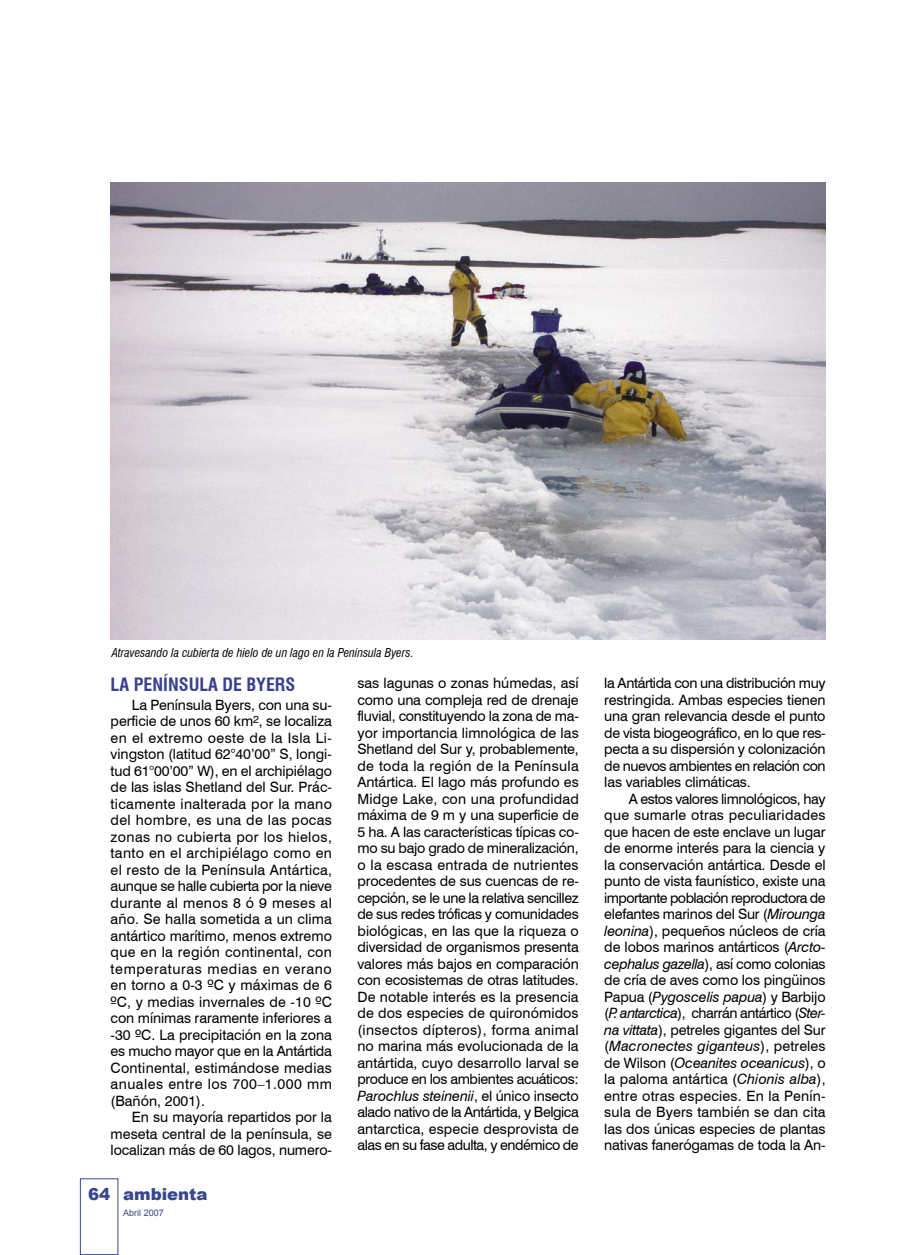
<style>
.page{position:relative;width:915px;height:1255px;background:#fff}
.page>*{position:absolute;margin:0;border:0;box-sizing:border-box;transform-origin:0 0}
.Ladillo{font:700 condensed 18px "Swiss 721 BT";color:#3a408e}
.t1{font:900 16.5px "Arial";color:#36478b}
.Texto_general{font:14.25px/16.5px "Swiss 721 BT";letter-spacing:-.01em;color:#000;text-align:justify}
.Pié_de_foto{font:italic condensed 12px "Swiss 721 BT";color:#000}
.t2{font:9px "Arial";color:#36478b}
.s1{font-style:italic}
</style>
<div class="page">
<div style="left:80px;top:1178px;width:38px;height:76px;border:1px solid #36478b"></div>
<img style="left:111px;top:183px;width:714px;height:456px">
<p class="Pié_de_foto" style="left:112px;top:645px;width:303px">Atravesando la cubierta de hielo de un lago en la Península Byers.</p>
<p class="Ladillo" style="left:111px;top:673px;width:186px">LA PENÍNSULA DE BYERS</p>
<p class="Texto_general" style="left:111px;top:696px;width:223px;text-indent:21px">La Península Byers, con una su&shy;perficie de unos 60 km<sup>2</sup>, se localiza en el extremo oeste de la Isla Li&shy;vingston (latitud 62°40’00” S, longi&shy;tud 61°00’00” W), en el archipiélago de las islas Shetland del Sur. Prác&shy;ticamente inalterada por la mano del hombre, es una de las pocas zonas no cubierta por los hielos, tanto en el archipiélago como en el resto de la Península Antártica, aunque se halle cubierta por la nieve durante al menos 8 ó 9 meses al año. Se halla sometida a un clima antártico marítimo, menos extremo que en la región continental, con temperaturas medias en verano en torno a 0-3 ºC y máximas de 6 ºC, y medias invernales de -10 ºC con mínimas raramente inferiores a -30 ºC. La precipitación en la zona es mucho mayor que en la Antártida Continental, estimándose medias anuales entre los 700–1.000 mm (Bañón, 2001).</p>
<p class="Texto_general" style="left:111px;top:1108px;width:223px;text-indent:21px">En su mayoría repartidos por la meseta central de la península, se localizan más de 60 lagos, numero-</p>
<p class="t1" style="left:88px;top:1181px;width:24px">64</p>
<p class="t1" style="left:123px;top:1181px;width:86px">ambienta</p>
<p class="t2" style="left:123px;top:1207px;width:42px">Abril 2007</p>
<p class="Texto_general" style="left:357px;top:674px;width:223px">sas lagunas o zonas húmedas, así como una compleja red de drenaje fluvial, constituyendo la zona de ma&shy;yor importancia limnológica de las Shetland del Sur y, probablemente, de toda la región de la Península Antártica. El lago más profundo es Midge Lake, con una profundidad máxima de 9 m y una superficie de 5 ha. A las características típicas co&shy;mo su bajo grado de mineralización, o la escasa entrada de nutrientes procedentes de sus cuencas de re&shy;cepción, se le une la relativa sencillez de sus redes tróficas y comunidades biológicas, en las que la riqueza o diversidad de organismos presenta valores más bajos en comparación con ecosistemas de otras latitudes.<br>De notable interés es la presencia de dos especies de quironómidos (insectos dípteros), forma animal no marina más evolucionada de la antártida, cuyo desarrollo larval se produce en los ambientes acuáticos:<br><span class="s1">Parochlus steinenii</span>, el único insecto alado nativo de la Antártida, y Belgica antarctica, especie desprovista de alas en su fase adulta, y endémico de</p>
<p class="Texto_general" style="left:604px;top:674px;width:223px">la Antártida con una distribución muy restringida. Ambas especies tienen una gran relevancia desde el punto de vista biogeográfico, en lo que res&shy;pecta a su dispersión y colonización de nuevos ambientes en relación con las variables climáticas.</p>
<p class="Texto_general" style="left:604px;top:790px;width:223px;text-indent:24px">A estos valores limnológicos, hay que sumarle otras peculiaridades que hacen de este enclave un lugar de enorme interés para la ciencia y la conservación antártica. Desde el punto de vista faunístico, existe una importante población reproductora de elefantes marinos del Sur (<span class="s1">Mirounga leonina</span>), pequeños núcleos de cría de lobos marinos antárticos (<span class="s1">Arcto&shy;cephalus gazella</span>), así como colonias de cría de aves como los pingüinos Papua (<span class="s1">Pygoscelis papua</span>) y Barbijo (<span class="s1">P. antarctica</span>), charrán antártico (<span class="s1">Ster&shy;na vittata</span>), petreles gigantes del Sur (<span class="s1">Macronectes giganteus</span>), petreles de Wilson (<span class="s1">Oceanites oceanicus</span>), o la paloma antártica (<span class="s1">Chionis alba</span>), entre otras especies. En la Penín&shy;sula de Byers también se dan cita las dos únicas especies de plantas nativas fanerógamas de toda la An-</p>
</div>
